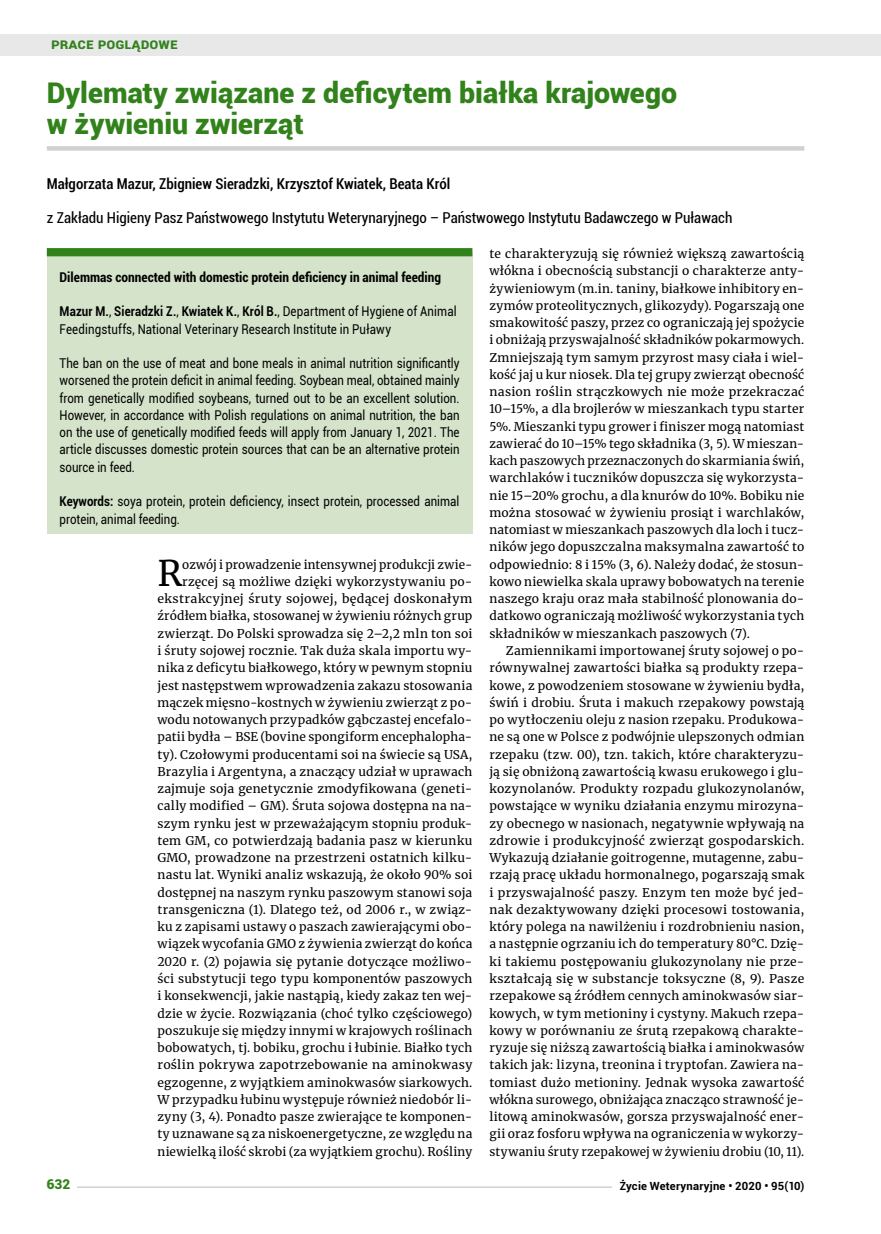
<style>
.page{position:relative;width:881px;height:1234px;background:#fff}
.page>*{position:absolute;margin:0;border:0;box-sizing:border-box;transform-origin:0 0}
.t1{font:35.25px "Merriweather";color:#000}
.t2{font:900 28.5px/31.5px "Roboto";color:#32821c}
.t3{font:condensed 15px "Roboto";color:#000}
.t4{font:500 condensed 15px "Roboto";color:#000}
.t5{font:700 15px "Roboto";color:#32821c}
.t6{font:13.5px/17.2px "Roboto";color:#000;scale:.85 1}
.t7{font:700 condensed 13.5px "Roboto";color:#000}
.t8{font:900 13.5px "Roboto";color:#32821c}
.t9{font:12px/17.2px "Merriweather";letter-spacing:.02em;color:#000;text-align:justify}
.t10{font:700 11.25px "Roboto";letter-spacing:.02em;color:#000}
.s1{font-weight:700}
</style>
<div class="page">
<div style="left:47px;top:146px;width:757px;height:5px;background:#d2d1d1"></div>
<div style="left:47px;top:252px;width:425px;height:282px;background:#d4e3c9"></div>
<div style="left:47px;top:248px;width:425px;height:8px;background:#32821c"></div>
<div style="left:0;top:35px;width:880px;height:21px;background:#e8e8e8"></div>
<hr style="left:47px;top:1186px;width:565px;height:1px;background:#d2d1d1">
<div style="left:47px;top:1178px;width:30px;height:15px;background:#fff"></div>
<p class="t5" style="left:51px;top:33px;width:128px">Prace poglądowe</p>
<h2 class="t2" style="left:47px;top:75px;width:631px">Dylematy związane z deficytem białka krajowego w żywieniu zwierząt</h2>
<p class="t4" style="left:47px;top:173px;width:405px">Małgorzata Mazur, Zbigniew Sieradzki, Krzysztof Kwiatek, Beata Król</p>
<p class="t3" style="left:47px;top:208px;width:686px">z Zakładu Higieny Pasz Państwowego Instytutu Weterynaryjnego – Państwowego Instytutu Badawczego w Puławach</p>
<p class="t7" style="left:60px;top:267px;width:383px">Dilemmas connected with domestic protein deficiency in animal feeding</p>
<p class="t6" style="left:60px;top:302px;width:468px"><span class="s1">Mazur M.</span>, <span class="s1">Sieradzki Z.</span>, <span class="s1">Kwiatek K.</span>, <span class="s1">Król B.</span>, Department of Hygiene of Animal<br>Feedingstuffs, National Veterinary Research Institute in Puławy</p>
<p class="t6" style="left:60px;top:354px;width:472px;text-align:justify">The ban on the use of meat and bone meals in animal nutrition significantly worsened the protein deficit in animal feeding. Soybean meal, obtained mainly from genetically modified soybeans, turned out to be an excellent solution.<br>However, in accordance with Polish regulations on animal nutrition, the ban on the use of genetically modified feeds will apply from January 1, 2021. The article discusses domestic protein sources that can be an alternative protein source in feed.</p>
<p class="t6" style="left:60px;top:492px;width:472px"><span class="s1">Keywords:</span> soya protein, protein deficiency, insect protein, processed animal protein, animal feeding.</p>
<p class="t9" style="left:157px;top:555px;width:316px;text-align:right">ozwój i prowadzenie intensywnej produkcji zwie&shy;rzęcej są możliwe dzięki wykorzystywaniu po&shy;ekstrakcyjnej śruty sojowej, będącej doskonałym źródłem białka, stosowanej w żywieniu różnych grup zwierząt. Do Polski sprowadza się 2–2,2 mln ton soi i śruty sojowej rocznie. Tak duża skala importu wy&shy;nika z deficytu białkowego, który w pewnym stopniu jest następstwem wprowadzenia zakazu stosowania mączek mięsno-kostnych w żywieniu zwierząt z po&shy;wodu notowanych przypadków gąbczastej encefalo&shy;patii bydła – BSE (bovine spongiform encephalopha&shy;ty). Czołowymi producentami soi na świecie są USA, Brazylia i Argentyna, a znaczący udział w uprawach zajmuje soja genetycznie zmodyfikowana (geneti&shy;cally modified – GM). Śruta sojowa dostępna na na&shy;szym rynku jest w przeważającym stopniu produk&shy;tem GM, co potwierdzają badania pasz w kierunku GMO, prowadzone na przestrzeni ostatnich kilku&shy;nastu lat. Wyniki analiz wskazują, że około 90% soi dostępnej na naszym rynku paszowym stanowi soja transgeniczna (1). Dlatego też, od 2006 r., w związ&shy;ku z zapisami ustawy o paszach zawierającymi obo&shy;wiązek wycofania GMO z żywienia zwierząt do końca 2020 r. (2) pojawia się pytanie dotyczące możliwo&shy;ści substytucji tego typu komponentów paszowych i konsekwencji, jakie nastąpią, kiedy zakaz ten wej&shy;dzie w życie. Rozwiązania (choć tylko częściowego) poszukuje się między innymi w krajowych roślinach bobowatych, tj. bobiku, grochu i łubinie. Białko tych roślin pokrywa zapotrzebowanie na aminokwasy egzogenne, z wyjątkiem aminokwasów siarkowych.<br>W przypadku łubinu występuje również niedobór li&shy;zyny (3, 4). Ponadto pasze zwierające te komponen&shy;ty uznawane są za niskoenergetyczne, ze względu na niewielką ilość skrobi (za wyjątkiem grochu). Rośliny</p>
<h1 class="t1" style="left:157px;top:548px;width:26px">R</h1>
<p class="t9" style="left:489px;top:244px;width:316px">te charakteryzują się również większą zawartością włókna i obecnością substancji o charakterze anty&shy;żywieniowym (m.in. taniny, białkowe inhibitory en&shy;zymów proteolitycznych, glikozydy). Pogarszają one smakowitość paszy, przez co ograniczają jej spożycie i obniżają przyswajalność składników pokarmowych.<br>Zmniejszają tym samym przyrost masy ciała i wiel&shy;kość jaj u kur niosek. Dla tej grupy zwierząt obecność nasion roślin strączkowych nie może przekraczać 10–15%, a dla brojlerów w mieszankach typu starter 5%. Mieszanki typu grower i finiszer mogą natomiast zawierać do 10–15% tego składnika (3, 5). W mieszan&shy;kach paszowych przeznaczonych do skarmiania świń, warchlaków i tuczników dopuszcza się wykorzysta&shy;nie 15–20% grochu, a dla knurów do 10%. Bobiku nie można stosować w żywieniu prosiąt i warchlaków, natomiast w mieszankach paszowych dla loch i tucz&shy;ników jego dopuszczalna maksymalna zawartość to odpowiednio: 8 i 15% (3, 6). Należy dodać, że stosun&shy;kowo niewielka skala uprawy bobowatych na terenie naszego kraju oraz mała stabilność plonowania do&shy;datkowo ograniczają możliwość wykorzystania tych składników w mieszankach paszowych (7).</p>
<p class="t9" style="left:489px;top:641px;width:316px;text-indent:16px">Zamiennikami importowanej śruty sojowej o po&shy;równywalnej zawartości białka są produkty rzepa&shy;kowe, z powodzeniem stosowane w żywieniu bydła, świń i drobiu. Śruta i makuch rzepakowy powstają po wytłoczeniu oleju z nasion rzepaku. Produkowa&shy;ne są one w Polsce z podwójnie ulepszonych odmian rzepaku (tzw. 00), tzn. takich, które charakteryzu&shy;ją się obniżoną zawartością kwasu erukowego i glu&shy;kozynolanów. Produkty rozpadu glukozynolanów, powstające w wyniku działania enzymu mirozyna&shy;zy obecnego w nasionach, negatywnie wpływają na zdrowie i produkcyjność zwierząt gospodarskich.<br>Wykazują działanie goitrogenne, mutagenne, zabu&shy;rzają pracę układu hormonalnego, pogarszają smak i przyswajalność paszy. Enzym ten może być jed&shy;nak dezaktywowany dzięki procesowi tostowania, który polega na nawilżeniu i rozdrobnieniu nasion, a następnie ogrzaniu ich do temperatury 80°C. Dzię&shy;ki takiemu postępowaniu glukozynolany nie prze&shy;kształcają się w substancje toksyczne (8, 9). Pasze rzepakowe są źródłem cennych aminokwasów siar&shy;kowych, w tym metioniny i cystyny. Makuch rzepa&shy;kowy w porównaniu ze śrutą rzepakową charakte&shy;ryzuje się niższą zawartością białka i aminokwasów takich jak: lizyna, treonina i tryptofan. Zawiera na&shy;tomiast dużo metioniny. Jednak wysoka zawartość włókna surowego, obniżająca znacząco strawność je&shy;litową aminokwasów, gorsza przyswajalność ener&shy;gii oraz fosforu wpływa na ograniczenia w wykorzy&shy;stywaniu śruty rzepakowej w żywieniu drobiu (10, 11).</p>
<p class="t8" style="left:47px;top:1174px;width:25px">632</p>
<p class="t10" style="left:619px;top:1177px;width:186px">Życie Weterynaryjne • 2020 • 95(10)</p>
</div>
